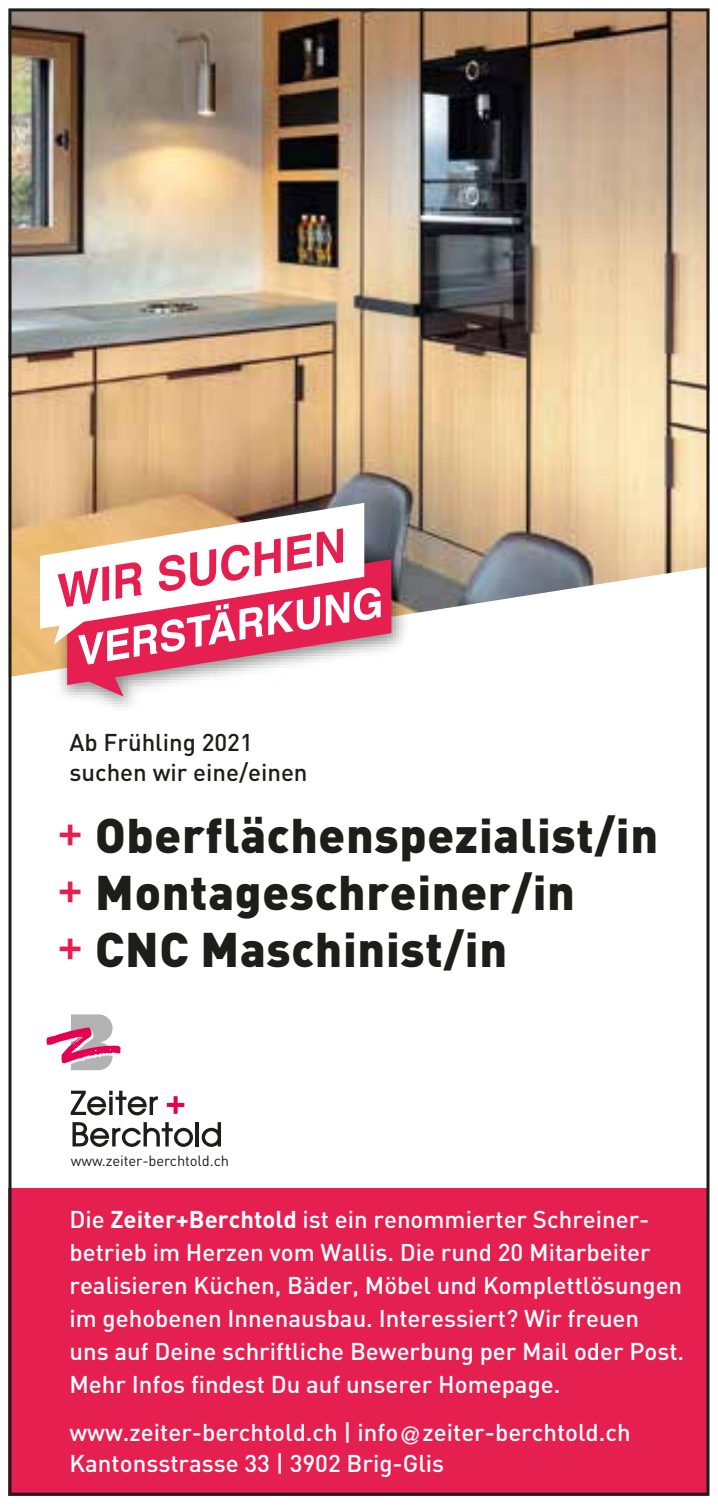
<style>
.page{position:relative;width:718px;height:1506px;background:#fff}
.page>*{position:absolute;margin:0;border:0;box-sizing:border-box;transform-origin:0 0}
.t1{font:900 48px/57px "DIN";letter-spacing:.015em;color:#1d1d1b}
.t2{font:500 24px/33px "DIN";color:#fff}
.t3{font:500 24px/30px "DIN";color:#1d1d1b}
.t4{font:14.7px "DIN";letter-spacing:-.005em;color:#1d1d1b}
.s1{font-weight:500;color:#e61f51}
.s2{font-weight:700}
.s3{font-family:"Helvetica LT Std";font-weight:400}
</style>
<div class="page">
<img style="left:9px;top:9px;width:700px;height:1486px">
<img style="left:50px;top:541px;width:369px;height:183px">
<svg style="left:67px;top:559px;width:324px;height:137px"></svg>
<svg style="left:40px;top:503px;width:324px;height:141px"></svg>
<svg style="left:58px;top:528px;width:323px;height:136px"></svg>
<svg style="left:46px;top:1014px;width:77px;height:56px"></svg>
<svg style="left:71px;top:1090px;width:87px;height:25px"></svg>
<svg style="left:72px;top:1121px;width:121px;height:25px"></svg>
<hr style="left:195px;top:1121px;width:4px;height:25px;background:#1d1d1b">
<svg style="left:202px;top:1121px;width:19px;height:25px"></svg>
<svg style="left:167px;top:1096px;width:17px;height:17px"></svg>
<p class="t3" style="left:69px;top:726px;width:240px">Ab Frühling 2021 suchen wir eine/einen</p>
<h1 class="t1" style="left:58px;top:804px;width:602px"><span class="s1">+</span> Oberflächenspezialist/in <span class="s1">+</span> Montageschreiner/in<br><span class="s1">+</span> CNC Maschinist/in</h1>
<p class="t4" style="left:71px;top:1151px;width:160px">www.zeiter-berchtold.ch</p>
<p class="t2" style="left:69px;top:1201px;width:616px">Die <span class="s2">Zeiter+Berchtold</span> ist ein renommierter Schreiner&shy;betrieb im Herzen vom Wallis. Die rund 20 Mitarbeiter realisieren Küchen, Bäder, Möbel und Komplettlösungen im gehobenen Innenausbau. Interessiert? Wir freuen uns auf Deine schriftliche Bewerbung per Mail oder Post.<br>Mehr Infos findest Du auf unserer Homepage.</p>
<p class="t2" style="left:69px;top:1415px;width:563px;line-height:31.5px">www.zeiter-berchtold.ch | info<span class="s3">@</span>zeiter-berchtold.ch<br>Kantonsstrasse 33 | 3902 Brig-Glis</p>
</div>
